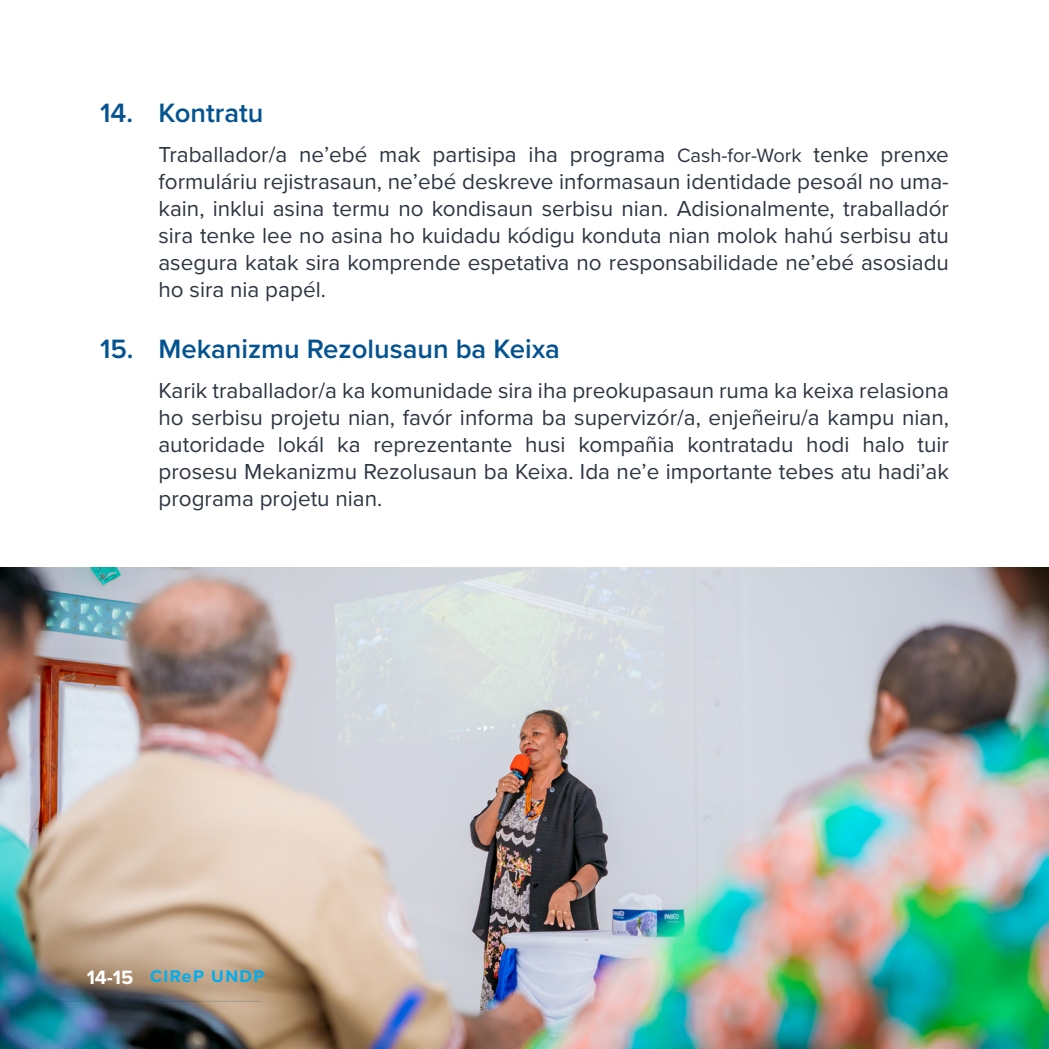
<style>
.page{position:relative;width:1049px;height:1049px;background:#fff}
.page>*{position:absolute;margin:0;border:0;box-sizing:border-box;transform-origin:0 0}
.t1{font:600 27.5px "Proxima Nova";color:#045390}
.t2{font:22.5px/27px "Proxima Nova";color:#2e3642;text-align:justify}
.t3{font:700 20px "Proxima Nova";color:#fff}
.t4{font:700 17.5px "Proxima Nova";letter-spacing:.08em;color:#00aeef}
.s1{font-size:20px}
</style>
<div class="page">
<img style="left:0;top:567px;width:1049px;height:482px">
<hr style="left:0;top:1001px;width:261px;height:1px;background:#073d5f">
<p class="t1" style="left:100px;top:92px;width:35px">14.</p>
<p class="t1" style="left:158px;top:92px;width:107px">Kontratu</p>
<p class="t2" style="left:158px;top:139px;width:792px">Traballador/a ne’ebé mak partisipa iha programa <span class="s1">Cash-for-Work</span> tenke prenxe formuláriu rejistrasaun, ne’ebé deskreve informasaun identidade pesoál no uma&shy;kain, inklui asina termu no kondisaun serbisu nian. Adisionalmente, traballadór sira tenke lee no asina ho kuidadu kódigu konduta nian molok hahú serbisu atu asegura katak sira komprende espetativa no responsabilidade ne’ebé asosiadu ho sira nia papél.</p>
<p class="t1" style="left:100px;top:328px;width:35px">15.</p>
<p class="t1" style="left:158px;top:328px;width:403px">Mekanizmu Rezolusaun ba Keixa</p>
<p class="t2" style="left:158px;top:375px;width:792px">Karik traballador/a ka komunidade sira iha preokupasaun ruma ka keixa relasiona ho serbisu projetu nian, favór informa ba supervizór/a, enjeñeiru/a kampu nian, autoridade lokál ka reprezentante husi kompañia kontratadu hodi halo tuir prosesu Mekanizmu Rezolusaun ba Keixa. Ida ne’e importante tebes atu hadi’ak programa projetu nian.</p>
<p class="t3" style="left:87px;top:963px;width:48px">14-15</p>
<p class="t4" style="left:150px;top:963px;width:116px">CIReP UNDP</p>
</div>
